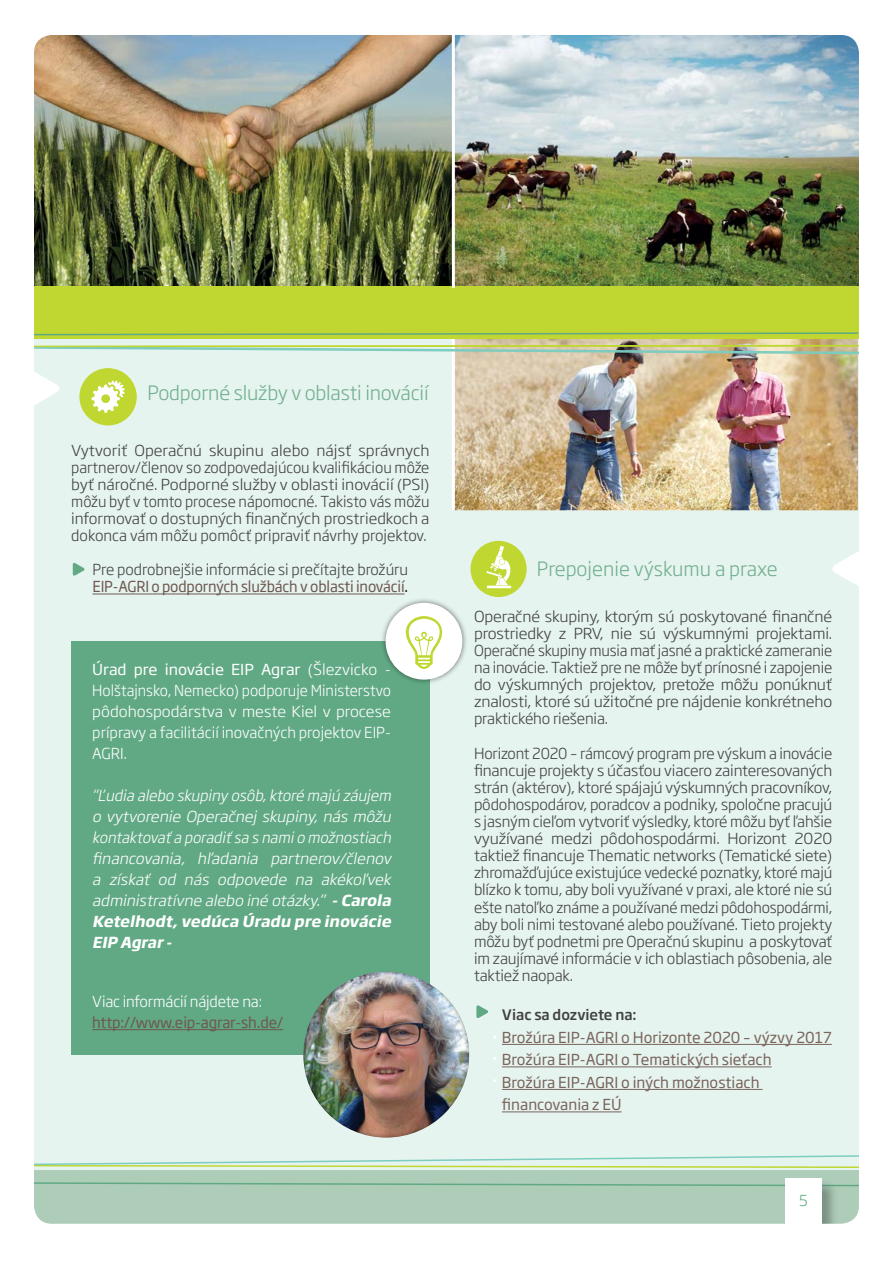
<style>
.page{position:relative;width:893px;height:1263px;background:#fff}
.page>*{position:absolute;margin:0;border:0;box-sizing:border-box;transform-origin:0 0}
.t1{font:300 19.5px "Soho Gothic Pro";letter-spacing:-.01em;color:#72af8e}
.t2{font:300 15px/17.1px "Soho Gothic Pro";letter-spacing:-.01em;color:#414042;text-align:justify}
.t3{font:300 15px/17.1px "Soho Gothic Pro";letter-spacing:-.01em;color:#414042;text-align:justify;scale:1.05 1}
.t4{font:italic 300 15px/21px "Soho Gothic Pro";color:#fff;text-align:justify}
.t5{font:300 15px/21px "Soho Gothic Pro";letter-spacing:-.01em;color:#fff;text-align:justify;scale:1.05 1}
.t6{font:15px/22.5px "Soho Gothic Pro";color:#79645b}
.t7{font:15px "Soho Gothic Std";letter-spacing:-.01em;color:#6e584f;scale:.96 1}
.t8{font:15px "Soho Gothic Std";letter-spacing:-.01em;color:#6e584f}
.t9{font:300 15px "Soho Gothic Pro";letter-spacing:-.01em;color:#fff}
.t10{font:300 15px "Soho Gothic Pro";color:#61a984}
.t11{font:500 14.25px "Soho Gothic Pro";color:#414042}
.s1{color:#000}
.s2{font-weight:400}
.s3{font-weight:700}
</style>
<div class="page">
<img style="left:34px;top:35px;width:825px;height:1189px">
<h1 class="t1" style="left:147px;top:378px;width:283px">Podporné služby v oblasti inovácií</h1>
<p class="t3" style="left:71px;top:441px;width:343px">Vytvoriť Operačnú skupinu alebo nájsť správnych partnerov/členov so zodpovedajúcou kvalifikáciou môže byť náročné. Podporné služby v oblasti inovácií (PSI) môžu byť v tomto procese nápomocné. Takisto vás môžu informovať o dostupných finančných prostriedkoch a dokonca vám môžu pomôcť pripraviť návrhy projektov.</p>
<p class="t2" style="left:92px;top:560px;width:317px">Pre podrobnejšie informácie si prečítajte brožúru</p>
<p class="t7" style="left:92px;top:577px;width:330px">EIP-AGRI o podporných službách v oblasti inovácií<span class="s1">.</span></p>
<p class="t5" style="left:92px;top:658px;width:286px"><span class="s2">Úrad pre inovácie EIP Agrar</span> (Šlezvicko - Holštajnsko, Nemecko) podporuje Ministerstvo pôdohospodárstva v meste Kiel v procese prípravy a facilitácií inovačných projektov EIP-AGRI.</p>
<p class="t4" style="left:92px;top:784px;width:304px">“Ľudia alebo skupiny osôb,ktoré majú záujem o vytvorenie Operačnej skupiny, nás môžu kontaktovaťa poradiťsa snamio možnostiach financovania, hľadania partnerov/členov a získať od nás odpovede na akékoľvek administratívne alebo iné otázky.” <span class="s3">-Carola Ketelhodt,vedúca Úradu pre inovácie EIP Agrar-</span></p>
<p class="t9" style="left:92px;top:990px;width:171px">Viac informácií nájdete na:</p>
<p class="t8" style="left:92px;top:1013px;width:192px">http://www.eip-agrar-sh.de/</p>
<h1 class="t1" style="left:537px;top:554px;width:242px">Prepojenie výskumu a praxe</h1>
<p class="t3" style="left:474px;top:607px;width:343px">Operačné skupiny, ktorým sú poskytované finančné prostriedky z PRV, nie sú výskumnými projektami.<br>Operačné skupiny musia mať jasné a praktické zameranie na inovácie. Taktiež pre ne môže byť prínosné i zapojenie do výskumných projektov, pretože môžu ponúknuť znalosti, ktoré sú užitočné pre nájdenie konkrétneho praktického riešenia.</p>
<p class="t2" style="left:474px;top:744px;width:360px">Horizont 2020 – rámcový program pre výskum a inovácie financuje projekty s účasťou viacero zainteresovaných strán (aktérov), ktoré spájajú výskumných pracovníkov, pôdohospodárov, poradcov a podniky, spoločne pracujú s jasným cieľom vytvoriť výsledky, ktoré môžu byť ľahšie využívané medzi pôdohospodármi. Horizont 2020 taktiež financuje Thematic networks (Tematické siete) zhromažďujúce existujúce vedecké poznatky, ktoré majú blízko k tomu, aby boli využívané v praxi, ale ktoré nie sú ešte natoľko známe a používané medzi pôdohospodármi, aby boli nimi testované alebo používané. Tieto projekty môžu byť podnetmi pre Operačnú skupinu a poskytovať im zaujímavé informácie v ich oblastiach pôsobenia, ale taktiež naopak.</p>
<p class="t11" style="left:502px;top:1004px;width:136px">Viac sa dozviete na:</p>
<p class="t6" style="left:502px;top:1025px;width:331px">Brožúra EIP-AGRI o Horizonte 2020 – výzvy 2017<br>Brožúra EIP-AGRI o Tematických sieťach<br>Brožúra EIP-AGRI o iných možnostiach financovania z EÚ</p>
<p class="t10" style="left:799px;top:1188px;width:10px">5</p>
</div>
